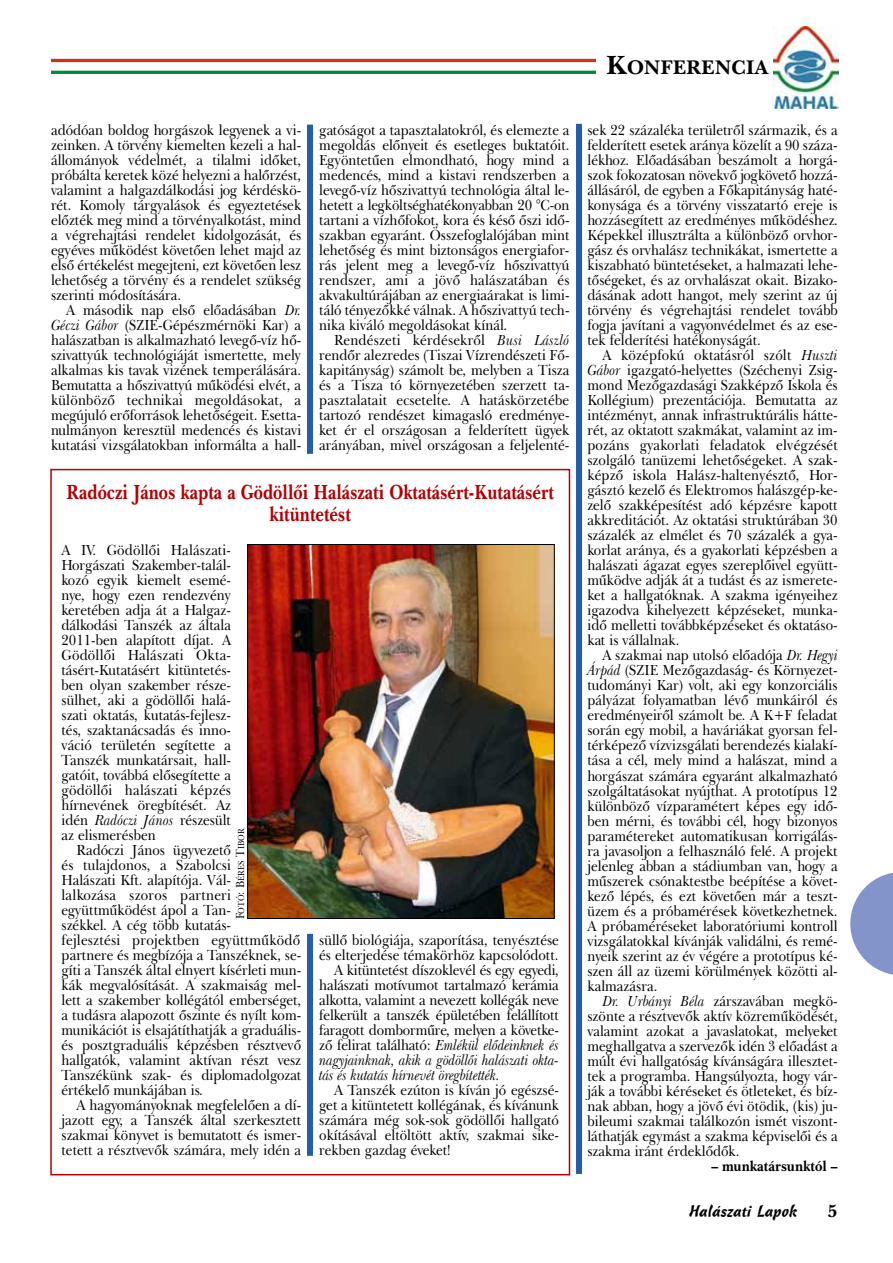
<style>
.page{position:relative;width:893px;height:1263px;background:#fff}
.page>*{position:absolute;margin:0;border:0;box-sizing:border-box;transform-origin:0 0}
.t1{font:700 21px/22.5px "New Baskerville PFL";color:#b30005;text-align:center;scale:.8 1}
.t2{font:700 20.25px "New Baskerville PFL";color:#000}
.t3{font:700 18px "New Baskerville PFL";color:#000}
.t4{font:16.5px "H Cascade Script";color:#000}
.t5{font:15px/15px "New Baskerville PFL";color:#000;text-align:justify;scale:.9 1}
.t6{font:italic 15px "New Baskerville PFL";letter-spacing:-.01em;color:#000;scale:.9 1}
.t7{font:700 15px "New Baskerville PFL";color:#000;scale:.9 1}
.t8{font:9px "New Baskerville PFL";color:#000;scale:.9 1}
.s1{font-size:27px}
.s2{font-style:italic}
.s3{font-size:12px}
.s4{font-style:normal}
</style>
<div class="page">
<svg style="left:850px;top:872px;width:43px;height:103px"></svg>
<hr style="left:51px;top:59px;width:711px;height:3px;background:#cb331a">
<hr style="left:51px;top:71px;width:711px;height:3px;background:#008a3c">
<img style="left:772px;top:26px;width:67px;height:83px">
<div style="left:596px;top:52px;width:177px;height:27px;background:#fff"></div>
<img style="left:249px;top:546px;width:304px;height:371px">
<div style="left:247px;top:544px;width:308px;height:375px;border:1px solid #000"></div>
<div style="left:576px;top:124px;width:6px;height:1050px;background:#245daa"></div>
<div style="left:307px;top:934px;width:6px;height:222px;background:#245daa"></div>
<div style="left:307px;top:125px;width:6px;height:329px;background:#245daa"></div>
<h2 class="t2" style="left:606px;top:54px;width:164px"><span class="s1">K</span>ONFERENCIA</h2>
<p class="t5" style="left:51px;top:123px;width:280px">adódóan boldog horgászok legyenek a vi&shy;zeinken. A törvény kiemelten kezeli a hal&shy;állományok védelmét, a tilalmi időket, próbálta keretek közé helyezni a halőrzést, valamint a halgazdálkodási jog kérdéskö&shy;rét. Komoly tárgyalások és egyeztetések előzték meg mind a törvényalkotást, mind a végrehajtási rendelet kidolgozását, és egyéves működést követően lehet majd az első értékelést megejteni, ezt követően lesz lehetőség a törvény és a rendelet szükség szerinti módosítására.</p>
<p class="t5" style="left:51px;top:303px;width:280px;text-indent:15px">A második nap első előadásában <span class="s2">Dr.<br>Géczi Gábor</span> (SZIE-Gépészmérnöki Kar) a halászatban is alkalmazható levegő-víz hő&shy;szivattyúk technológiáját ismertette, mely alkalmas kis tavak vizének temperálására.<br>Bemutatta a hőszivattyú működési elvét, a különböző technikai megoldásokat, a megújuló erőforrások lehetőségeit. Esetta&shy;nulmányon keresztül medencés és kistavi kutatási vizsgálatokban informálta a hall-</p>
<p class="t5" style="left:319px;top:123px;width:280px">gatóságot a tapasztalatokról, és elemezte a megoldás előnyeit és esetleges buktatóit.<br>Egyöntetűen elmondható, hogy mind a medencés, mind a kistavi rendszerben a levegő-víz hőszivattyú technológia által le&shy;hetett a legköltséghatékonyabban 20 °C-on tartani a vízhőfokot, kora és késő őszi idő&shy;szakban egyaránt. Összefoglalójában mint lehetőség és mint biztonságos energiafor&shy;rás jelent meg a levegő-víz hőszivattyú rendszer, ami a jövő halászatában és akvakultúrájában az energiaárakat is limi&shy;táló tényezőkké válnak. A hőszivattyú tech&shy;nika kiváló megoldásokat kínál.</p>
<p class="t5" style="left:319px;top:333px;width:280px;text-indent:15px">Rendészeti kérdésekről <span class="s2">Busi László </span>rendőr alezredes (Tiszai Vízrendészeti Fő&shy;kapitányság) számolt be, melyben a Tisza és a Tisza tó környezetében szerzett ta&shy;pasztalatait ecsetelte. A hatáskörzetébe tartozó rendészet kimagasló eredménye&shy;ket ér el országosan a felderített ügyek arányában, mivel országosan a feljelenté-</p>
<h1 class="t1" style="left:67px;top:480px;width:611px">Radóczi János kapta a Gödöllői Halászati Oktatásért-Kutatásért kitüntetést</h1>
<p class="t5" style="left:62px;top:542px;width:190px">A IV. Gödöllői Halászati-Horgászati Szakember-talál&shy;kozó egyik kiemelt esemé&shy;nye, hogy ezen rendezvény keretében adja át a Halgaz&shy;dálkodási Tanszék az általa 2011-ben alapított díjat. A Gödöllői Halászati Okta&shy;tásért-Kutatásért kitüntetés&shy;ben olyan szakember része&shy;sülhet, aki a gödöllői halá&shy;szati oktatás, kutatás-fejlesz&shy;tés, szaktanácsadás és inno&shy;váció területén segítette a Tanszék munkatársait, hall&shy;gatóit, továbbá elősegítette a gödöllői halászati képzés hírnevének öregbítését. Az idén <span class="s2">Radóczi János</span> részesült az elismerésben</p>
<p class="t5" style="left:62px;top:842px;width:268px;text-align:left;text-indent:15px">Radóczi János ügyvezető<br>és tulajdonos, a Szabolcsi<br>Halászati Kft. alapítója. Vál-<br>lalkozása szoros partneri együttműködést ápol a Tan-<br>székkel. A cég több kutatás-<br>fejlesztési projektben együttműködő partnere és megbízója a Tanszéknek, se&shy;gíti a Tanszék által elnyert kísérleti mun&shy;kák megvalósítását. A szakmaiság mel&shy;lett a szakember kollégától emberséget, a tudásra alapozott őszinte és nyílt kom&shy;munikációt is elsajátíthatják a graduális&shy;és posztgraduális képzésben résztvevő hallgatók, valamint aktívan részt vesz Tanszékünk szak- és diplomadolgozat értékelő munkájában is.</p>
<p class="t5" style="left:62px;top:1097px;width:268px;text-indent:15px">A hagyományoknak megfelelően a dí&shy;jazott egy, a Tanszék által szerkesztett szakmai könyvet is bemutatott és ismer&shy;tetett a résztvevők számára, mely idén a</p>
<p class="t8" style="left:236px;top:919px;width:102px;rotate:-90deg"><span class="s3">F</span>otó<span class="s3">: B</span>éres <span class="s3">T</span>ibor</p>
<p class="t5" style="left:319px;top:932px;width:268px">süllő biológiája, szaporítása, tenyésztése</p>
<p class="t5" style="left:319px;top:947px;width:267px">és elterjedése témakörhöz kapcsolódott.</p>
<p class="t5" style="left:334px;top:962px;width:251px">A kitüntetést díszoklevél és egy egyedi,</p>
<p class="t5" style="left:319px;top:977px;width:268px">halászati motívumot tartalmazó kerámia</p>
<p class="t5" style="left:319px;top:992px;width:268px">alkotta, valamint a nevezett kollégák neve</p>
<p class="t5" style="left:319px;top:1007px;width:268px">felkerült a tanszék épületében felállított</p>
<p class="t5" style="left:319px;top:1022px;width:268px">faragott domborműre, melyen a követke-</p>
<p class="t6" style="left:319px;top:1035px;width:268px"><span class="s4">ző felirat található:</span> Emlékül elődeinknek és</p>
<p class="t6" style="left:319px;top:1050px;width:268px">nagyjainknak, akik a gödöllői halászati okta-</p>
<p class="t6" style="left:319px;top:1065px;width:202px">tás és kutatás hírnevét öregbítették.</p>
<p class="t5" style="left:319px;top:1082px;width:268px;text-indent:15px">A Tanszék ezúton is kíván jó egészsé&shy;get a kitüntetett kollégának, és kívánunk számára még sok-sok gödöllői hallgató okításával eltöltött aktív, szakmai sike&shy;rekben gazdag éveket!</p>
<p class="t5" style="left:587px;top:123px;width:280px">sek 22 százaléka területről származik, és a felderített esetek aránya közelít a 90 száza&shy;lékhoz. Előadásában beszámolt a horgá&shy;szok fokozatosan növekvő jogkövető hozzá&shy;állásáról, de egyben a Főkapitányság haté&shy;konysága és a törvény visszatartó ereje is hozzásegített az eredményes működéshez.<br>Képekkel illusztrálta a különböző orvhor&shy;gász és orvhalász technikákat, ismertette a kiszabható büntetéseket, a halmazati lehe&shy;tőségeket, és az orvhalászat okait. Bizako&shy;dásának adott hangot, mely szerint az új törvény és végrehajtási rendelet tovább fogja javítani a vagyonvédelmet és az ese&shy;tek felderítési hatékonyságát.</p>
<p class="t5" style="left:587px;top:348px;width:280px;text-indent:15px">A középfokú oktatásról szólt <span class="s2">Huszti Gábor</span> igazgató-helyettes (Széchenyi Zsig&shy;mond Mezőgazdasági Szakképző Iskola és Kollégium) prezentációja. Bemutatta az intézményt, annak infrastruktúrális hátte&shy;rét, az oktatott szakmákat, valamint az im&shy;pozáns gyakorlati feladatok elvégzését szolgáló tanüzemi lehetőségeket. A szak&shy;képző iskola Halász-haltenyésztő, Hor&shy;gásztó kezelő és Elektromos halászgép-ke&shy;zelő szakképesítést adó képzésre kapott akkreditációt. Az oktatási struktúrában 30 százalék az elmélet és 70 százalék a gya&shy;korlat aránya, és a gyakorlati képzésben a halászati ágazat egyes szereplőivel együtt&shy;működve adják át a tudást és az ismerete&shy;ket a hallgatóknak. A szakma igényeihez igazodva kihelyezett képzéseket, munka&shy;idő melletti továbbképzéseket és oktatáso&shy;kat is vállalnak.</p>
<p class="t5" style="left:587px;top:648px;width:280px;text-indent:15px">A szakmai nap utolsó előadója <span class="s2">Dr. Hegyi Árpád</span> (SZIE Mezőgazdaság- és Környezet&shy;tudományi Kar) volt, aki egy konzorciális pályázat folyamatban lévő munkáiról és eredményeiről számolt be. A K+F feladat során egy mobil, a haváriákat gyorsan fel&shy;térképező vízvizsgálati berendezés kialakí&shy;tása a cél, mely mind a halászat, mind a horgászat számára egyaránt alkalmazható szolgáltatásokat nyújthat. A prototípus 12 különböző vízparamétert képes egy idő&shy;ben mérni, és további cél, hogy bizonyos paramétereket automatikusan korrigálás&shy;ra javasoljon a felhasználó felé. A projekt jelenleg abban a stádiumban van, hogy a műszerek csónaktestbe beépítése a követ&shy;kező lépés, és ezt követően már a teszt&shy;üzem és a próbamérések következhetnek.<br>A próbaméréseket laboratóriumi kontroll vizsgálatokkal kívánják validálni, és remé&shy;nyeik szerint az év végére a prototípus ké&shy;szen áll az üzemi körülmények közötti al&shy;kalmazásra.</p>
<p class="t5" style="left:587px;top:993px;width:280px;text-indent:15px"><span class="s2">Dr. Urbányi Béla</span> zárszavában megkö&shy;szönte a résztvevők aktív közreműködését, valamint azokat a javaslatokat, melyeket meghallgatva a szervezők idén 3 előadást a múlt évi hallgatóság kívánságára illesztet&shy;tek a programba. Hangsúlyozta, hogy vár&shy;ják a további kéréseket és ötleteket, és bíz&shy;nak abban, hogy a jövő évi ötödik, (kis) ju&shy;bileumi szakmai találkozón ismét viszont&shy;láthatják egymást a szakma képviselői és a szakma iránt érdeklődők.</p>
<p class="t7" style="left:711px;top:1156px;width:142px">– munkatársunktól –</p>
<p class="t4" style="left:689px;top:1201px;width:110px">Halászati Lapok</p>
<p class="t3" style="left:828px;top:1199px;width:11px">5</p>
</div>
